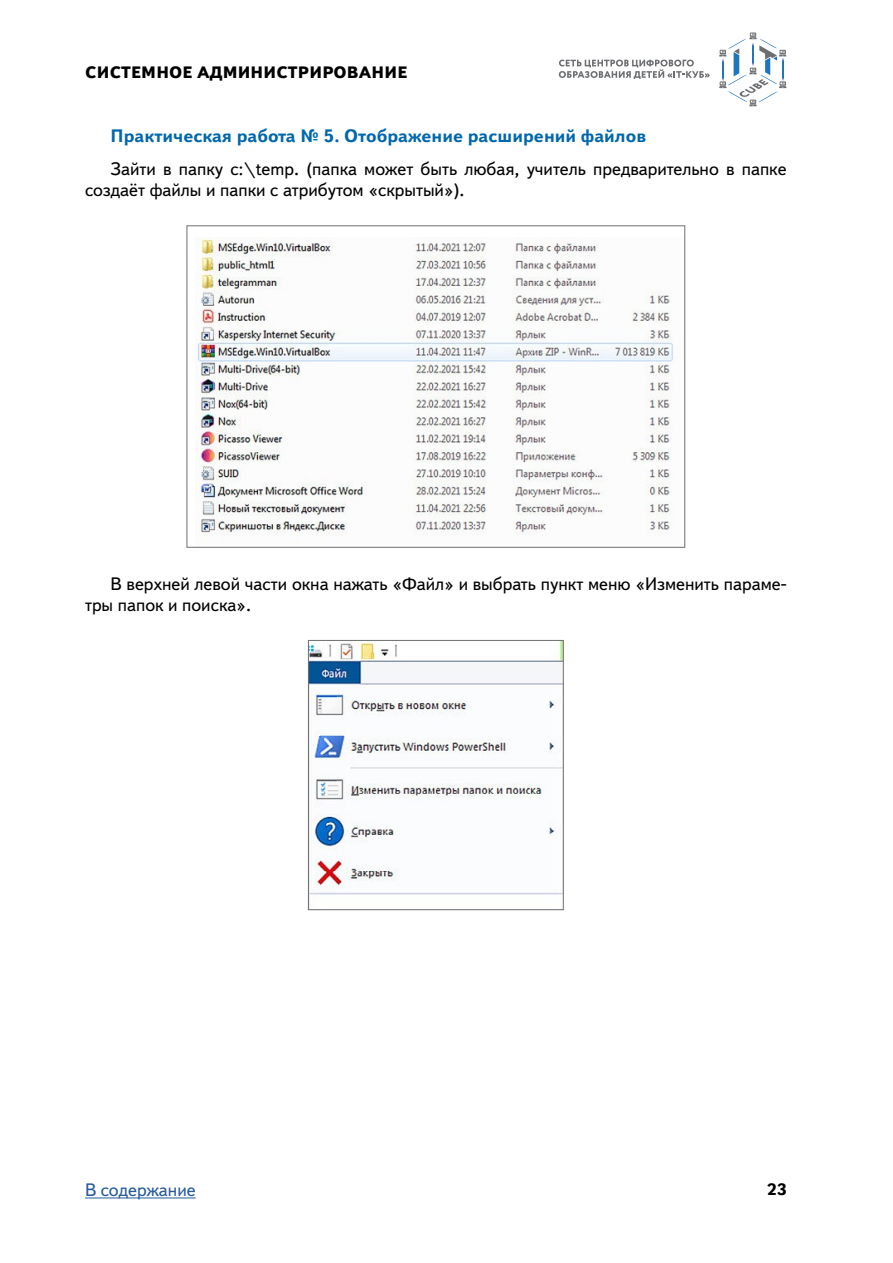
<style>
.page{position:relative;width:893px;height:1263px;background:#fff}
.page>*{position:absolute;margin:0;border:0;box-sizing:border-box;transform-origin:0 0}
.Основной{font:18px/21px "Textbook New";color:#000}
.Заг_3{font:700 18px "Textbook New";color:#0067ac}
.t1{font:18px "Textbook New";color:#275b9b}
.t2{font:800 16.5px "Textbook New";letter-spacing:.01em;color:#000}
.t3{font:700 16.5px "Textbook New";color:#000}
</style>
<div class="page">
<hr style="left:85px;top:1197px;width:111px;height:1px;background:#275b9b">
<svg style="left:719px;top:33px;width:67px;height:73px"></svg>
<svg style="left:559px;top:60px;width:151px;height:19px"></svg>
<img style="left:195px;top:237px;width:478px;height:299px">
<div style="left:187px;top:225px;width:498px;height:323px;border:1px solid #706f6f"></div>
<img style="left:310px;top:642px;width:252px;height:265px">
<div style="left:308px;top:640px;width:256px;height:270px;border:1px solid #706f6f"></div>
<p class="t2" style="left:85px;top:62px;width:324px">СИСТЕМНОЕ АДМИНИСТРИРОВАНИЕ</p>
<p class="Заг_3" style="left:111px;top:124px;width:537px">Практическая работа № 5. Отображение расширений файлов</p>
<p class="Основной" style="left:85px;top:159px;width:703px;text-indent:26px">Зайти в папку c:\temp. (папка может быть любая, учитель предварительно в папке создаёт файлы и папки с атрибутом «скрытый»).</p>
<p class="Основной" style="left:85px;top:573px;width:703px;text-indent:26px">В верхней левой части окна нажать «Файл» и выбрать пункт меню «Изменить параме&shy;тры папок и поиска».</p>
<p class="t1" style="left:85px;top:1179px;width:112px">В содержание</p>
<p class="t3" style="left:767px;top:1179px;width:21px">23</p>
</div>
